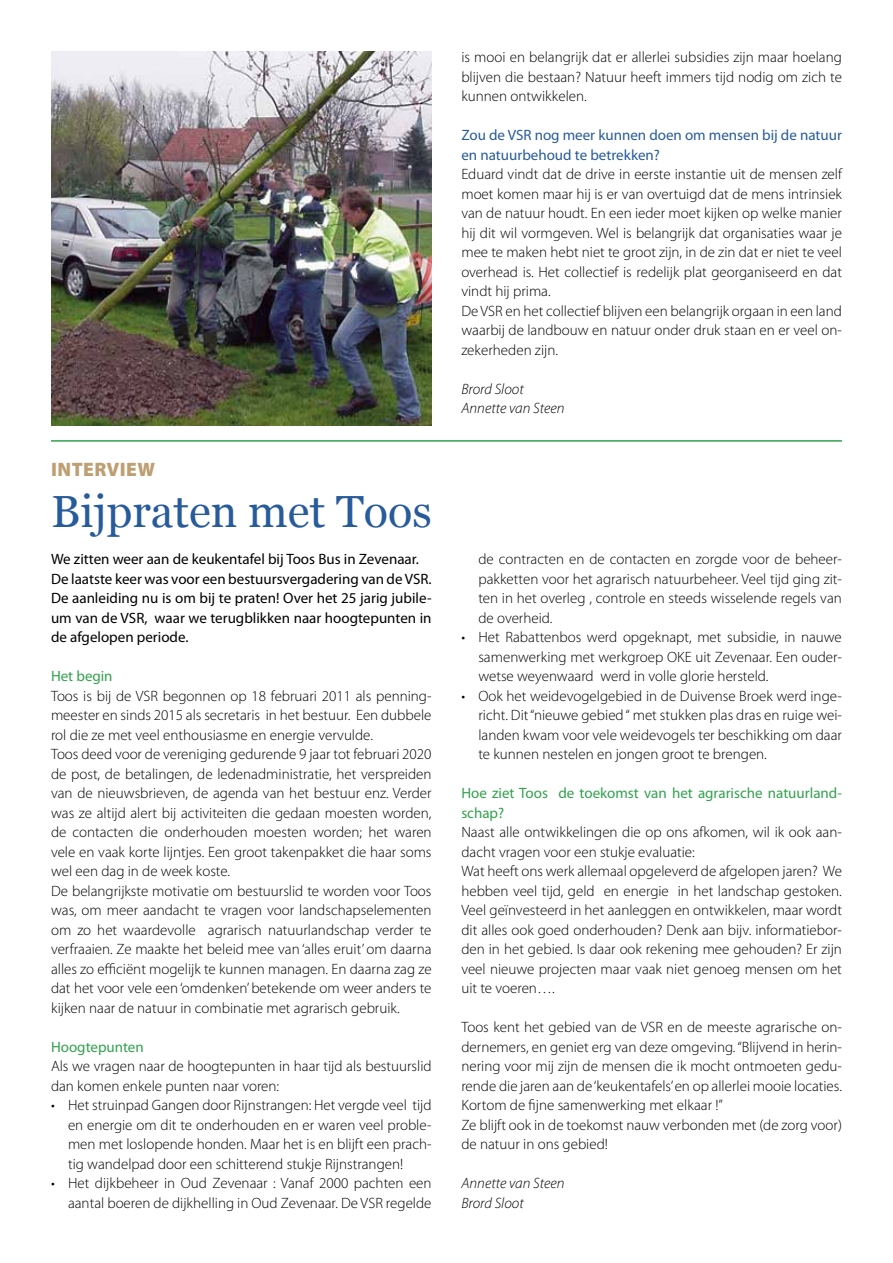
<style>
.page{position:relative;width:893px;height:1263px;background:#fff}
.page>*{position:absolute;margin:0;border:0;box-sizing:border-box;transform-origin:0 0}
.t1{font:45px "Georgia";color:#275b9b}
.t2{font:900 19.5px "Myriad Pro";letter-spacing:.02em;color:#be9f73}
.t3{font:300 15px/19.5px "Myriad Pro";color:#000}
.t4{font:15px/19.5px "Myriad Pro";color:#000}
.t5{font:15px/19.5px "Myriad Pro";color:#32a24e}
.t6{font:15px/19.5px "Myriad Pro";color:#275b9b}
.t7{font:italic 300 15px/19.5px "Myriad Pro";color:#000}
</style>
<div class="page">
<hr style="left:51px;top:440px;width:791px;height:2px;background:#32a24e">
<img style="left:51px;top:51px;width:381px;height:374px">
<h2 class="t2" style="left:51px;top:458px;width:106px">INTERVIEW</h2>
<h1 class="t1" style="left:51px;top:486px;width:382px">Bijpraten met Toos</h1>
<p class="t4" style="left:51px;top:550px;width:382px">We zitten weer aan de keukentafel bij Toos Bus in Zevenaar.<br>De laatste keer was voor een bestuursvergadering van de VSR.<br>De aanleiding nu is om bij te praten! Over het 25 jarig jubile&shy;um van de VSR, waar we terugblikken naar hoogtepunten in de afgelopen periode.</p>
<p class="t5" style="left:51px;top:667px;width:63px">Het begin</p>
<p class="t3" style="left:51px;top:686px;width:382px">Toos is bij de VSR begonnen op 18 februari 2011 als penning&shy;meester en sinds 2015 als secretaris in het bestuur. Een dubbele rol die ze met veel enthousiasme en energie vervulde.<br>Toos deed voor de vereniging gedurende 9 jaar tot februari 2020 de post, de betalingen, de ledenadministratie, het verspreiden van de nieuwsbrieven, de agenda van het bestuur enz. Verder was ze altijd alert bij activiteiten die gedaan moesten worden, de contacten die onderhouden moesten worden; het waren vele en vaak korte lijntjes. Een groot takenpakket die haar soms wel een dag in de week koste.<br>De belangrijkste motivatie om bestuurslid te worden voor Toos was, om meer aandacht te vragen voor landschapselementen om zo het waardevolle agrarisch natuurlandschap verder te verfraaien. Ze maakte het beleid mee van ‘alles eruit’ om daarna alles zo efficiënt mogelijk te kunnen managen. En daarna zag ze dat het voor vele een ‘omdenken’ betekende om weer anders te kijken naar de natuur in combinatie met agrarisch gebruik.</p>
<p class="t5" style="left:51px;top:1037px;width:94px">Hoogtepunten</p>
<p class="t3" style="left:51px;top:1056px;width:382px">Als we vragen naar de hoogtepunten in haar tijd als bestuurslid dan komen enkele punten naar voren:</p>
<p class="t3" style="left:68px;top:1095px;width:365px;text-align:justify;text-indent:-17px">• Het struinpad Gangen door Rijnstrangen: Het vergde veel tijd en energie om dit te onderhouden en er waren veel proble&shy;men met loslopende honden. Maar het is en blijft een prach&shy;tig wandelpad door een schitterend stukje Rijnstrangen!</p>
<p class="t3" style="left:51px;top:1173px;width:382px;text-align:right">• Het dijkbeheer in Oud Zevenaar : Vanaf 2000 pachten een aantal boeren de dijkhelling in Oud Zevenaar. De VSR regelde</p>
<p class="t3" style="left:461px;top:47px;width:382px;text-align:justify">is mooi en belangrijk dat er allerlei subsidies zijn maar hoelang blijven die bestaan? Natuur heeft immers tijd nodig om zich te kunnen ontwikkelen.</p>
<p class="t6" style="left:461px;top:126px;width:382px">Zou de VSR nog meer kunnen doen om mensen bij de natuur en natuurbehoud te betrekken?</p>
<p class="t3" style="left:461px;top:164px;width:382px">Eduard vindt dat de drive in eerste instantie uit de mensen zelf moet komen maar hij is er van overtuigd dat de mens intrinsiek van de natuur houdt. En een ieder moet kijken op welke manier hij dit wil vormgeven. Wel is belangrijk dat organisaties waar je mee te maken hebt niet te groot zijn, in de zin dat er niet te veel overhead is. Het collectief is redelijk plat georganiseerd en dat vindt hij prima.<br>De VSR en het collectief blijven een belangrijk orgaan in een land waarbij de landbouw en natuur onder druk staan en er veel on&shy;zekerheden zijn.</p>
<p class="t7" style="left:461px;top:379px;width:105px">Brord Sloot<br>Annette van Steen</p>
<p class="t3" style="left:478px;top:549px;width:365px;text-align:justify">de contracten en de contacten en zorgde voor de beheer&shy;pakketten voor het agrarisch natuurbeheer. Veel tijd ging zit&shy;ten in het overleg , controle en steeds wisselende regels van de overheid.</p>
<p class="t3" style="left:478px;top:627px;width:365px;text-align:justify;text-indent:-17px">• Het Rabattenbos werd opgeknapt, met subsidie, in nauwe samenwerking met werkgroep OKE uit Zevenaar. Een ouder&shy;wetse weyenwaard werd in volle glorie hersteld.</p>
<p class="t3" style="left:478px;top:686px;width:365px;text-align:justify;text-indent:-17px">• Ook het weidevogelgebied in de Duivense Broek werd inge&shy;richt. Dit “nieuwe gebied “ met stukken plas dras en ruige wei&shy;landen kwam voor vele weidevogels ter beschikking om daar te kunnen nestelen en jongen groot te brengen.</p>
<p class="t5" style="left:461px;top:784px;width:382px">Hoe ziet Toos de toekomst van het agrarische natuurland&shy;schap?</p>
<p class="t3" style="left:461px;top:822px;width:382px">Naast alle ontwikkelingen die op ons afkomen, wil ik ook aan&shy;dacht vragen voor een stukje evaluatie:<br>Wat heeft ons werk allemaal opgeleverd de afgelopen jaren? We hebben veel tijd, geld en energie in het landschap gestoken.<br>Veel geïnvesteerd in het aanleggen en ontwikkelen, maar wordt dit alles ook goed onderhouden? Denk aan bijv. informatiebor&shy;den in het gebied. Is daar ook rekening mee gehouden? Er zijn veel nieuwe projecten maar vaak niet genoeg mensen om het uit te voeren….</p>
<p class="t3" style="left:461px;top:1017px;width:382px">Toos kent het gebied van de VSR en de meeste agrarische on&shy;dernemers, en geniet erg van deze omgeving. “Blijvend in herin&shy;nering voor mij zijn de mensen die ik mocht ontmoeten gedu&shy;rende die jaren aan de ‘keukentafels’ en op allerlei mooie locaties.<br>Kortom de fijne samenwerking met elkaar !”<br>Ze blijft ook in de toekomst nauw verbonden met (de zorg voor) de natuur in ons gebied!</p>
<p class="t7" style="left:461px;top:1173px;width:105px">Annette van Steen<br>Brord Sloot</p>
</div>
